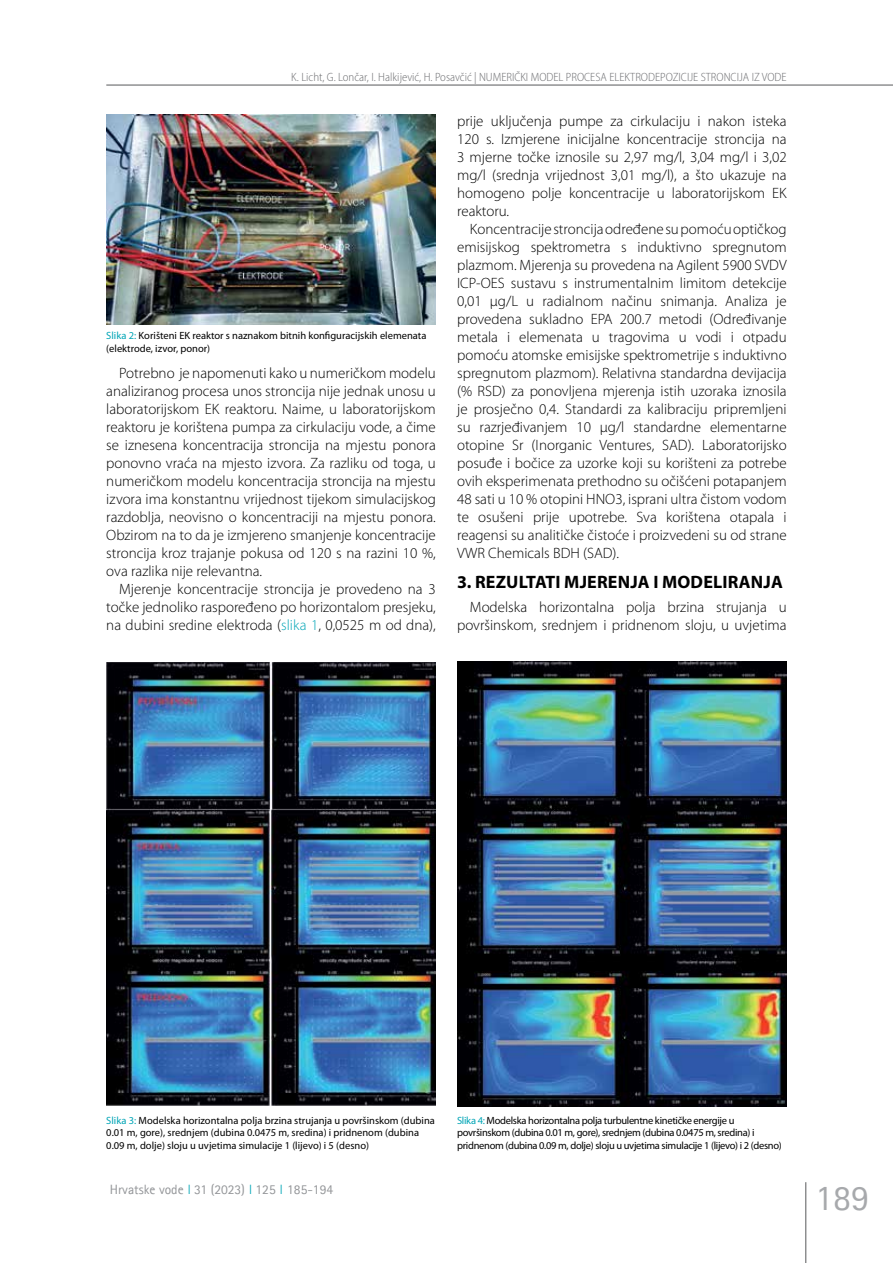
<style>
.page{position:relative;width:893px;height:1263px;background:#fff}
.page>*{position:absolute;margin:0;border:0;box-sizing:border-box;transform-origin:0 0}
.t1{font:36px "Agfa Rotis Sans Serif";color:#a7a9ac}
.t2{font:700 18px "Myriad Pro";letter-spacing:.01em;color:#000}
.t3{font:300 15px/18px "Myriad Pro";color:#000;text-align:justify}
.t4{font:13.5px "Agfa Rotis Sans Serif";color:#939598}
.t5{font:300 semi-condensed 12px "Myriad Pro";color:#6d6e71}
.t6{font:10.5px/12.6px "Myriad Pro";color:#000}
.t7{font:10.5px/12.6px "Myriad Pro";letter-spacing:-.03em;color:#000}
.s1{color:#00a5b6}
.s2{font-family:"Source Sans Pro";font-weight:300;font-size:18px;color:#00a5b6}
</style>
<div class="page">
<hr style="left:805px;top:1182px;width:1px;height:81px;background:#58595b">
<hr style="left:106px;top:85px;width:787px;height:1px;background:#58595b">
<img style="left:106px;top:115px;width:330px;height:209px">
<img style="left:106px;top:662px;width:330px;height:444px">
<img style="left:457px;top:662px;width:330px;height:444px">
<p class="t5" style="left:291px;top:69px;width:497px">K. Licht, G. Lončar, I. Halkijević, H. Posavčić | NUMERIČKI MODEL PROCESA ELEKTRODEPOZICIJE STRONCIJA IZ VODE</p>
<p class="t6" style="left:106px;top:329px;width:322px"><span class="s1">Slika 2:</span> Korišteni EK reaktor s naznakom bitnih konfiguracijskih elemenata (elektrode, izvor, ponor)</p>
<p class="t3" style="left:106px;top:364px;width:331px;text-indent:13px">Potrebno je napomenuti kako u numeričkom modelu analiziranog procesa unos stroncija nije jednak unosu u laboratorijskom EK reaktoru. Naime, u laboratorijskom reaktoru je korištena pumpa za cirkulaciju vode, a čime se iznesena koncentracija stroncija na mjestu ponora ponovno vraća na mjesto izvora. Za razliku od toga, u numeričkom modelu koncentracija stroncija na mjestu izvora ima konstantnu vrijednost tijekom simulacijskog razdoblja, neovisno o koncentraciji na mjestu ponora.<br>Obzirom na to da je izmjereno smanjenje koncentracije stroncija kroz trajanje pokusa od 120 s na razini 10 %, ova razlika nije relevantna.</p>
<p class="t3" style="left:106px;top:580px;width:331px;text-indent:13px">Mjerenje koncentracije stroncija je provedeno na 3 točke jednoliko raspoređeno po horizontalom presjeku, na dubini sredine elektroda (<span class="s1">slika 1</span>, 0,0525 m od dna),</p>
<p class="t3" style="left:457px;top:112px;width:331px">prije uključenja pumpe za cirkulaciju i nakon isteka 120 s. Izmjerene inicijalne koncentracije stroncija na 3 mjerne točke iznosile su 2,97 mg/l, 3,04 mg/l i 3,02 mg/l (srednja vrijednost 3,01 mg/l), a što ukazuje na homogeno polje koncentracije u laboratorijskom EK reaktoru.</p>
<p class="t3" style="left:457px;top:220px;width:331px;text-indent:13px">Koncentracije stroncija određene su pomoću optičkog emisijskog spektrometra s induktivno spregnutom plazmom. Mjerenja su provedena na Agilent 5900 SVDV ICP-OES sustavu s instrumentalnim limitom detekcije 0,01 µg/L u radialnom načinu snimanja. Analiza je provedena sukladno EPA 200.7 metodi (Određivanje metala i elemenata u tragovima u vodi i otpadu pomoću atomske emisijske spektrometrije s induktivno spregnutom plazmom). Relativna standardna devijacija (% RSD) za ponovljena mjerenja istih uzoraka iznosila je prosječno 0,4. Standardi za kalibraciju pripremljeni su razrjeđivanjem 10 µg/l standardne elementarne otopine Sr (Inorganic Ventures, SAD). Laboratorijsko posuđe i bočice za uzorke koji su korišteni za potrebe ovih eksperimenata prethodno su očišćeni potapanjem 48 sati u 10 % otopini HNO3, isprani ultra čistom vodom te osušeni prije upotrebe. Sva korištena otapala i reagensi su analitičke čistoće i proizvedeni su od strane VWR Chemicals BDH (SAD).</p>
<p class="t2" style="left:457px;top:570px;width:327px">3. REZULTATI MJERENJA I MODELIRANJA</p>
<p class="t3" style="left:457px;top:598px;width:331px;text-align:right">Modelska horizontalna polja brzina strujanja u površinskom, srednjem i pridnenom sloju, u uvjetima</p>
<p class="t6" style="left:106px;top:1114px;width:330px"><span class="s1">Slika 3:</span> Modelska horizontalna polja brzina strujanja u površinskom (dubina<br>0.01 m, gore), srednjem (dubina 0.0475 m, sredina) i pridnenom (dubina<br>0.09 m, dolje) sloju u uvjetima simulacije 1 (lijevo) i 5 (desno)</p>
<p class="t7" style="left:457px;top:1114px;width:326px"><span class="s1">Slika 4:</span> Modelska horizontalna polja turbulentne kinetičke energije u površinskom (dubina 0.01 m, gore), srednjem (dubina 0.0475 m, sredina) i pridnenom (dubina 0.09 m, dolje) sloju u uvjetima simulacije 1 (lijevo) i 2 (desno)</p>
<p class="t4" style="left:110px;top:1182px;width:225px">Hrvatske vode <span class="s2">I</span> 31 (2023) <span class="s2">I</span> 125 <span class="s2">I</span> 185-194</p>
<h1 class="t1" style="left:815px;top:1177px;width:55px">189</h1>
</div>
